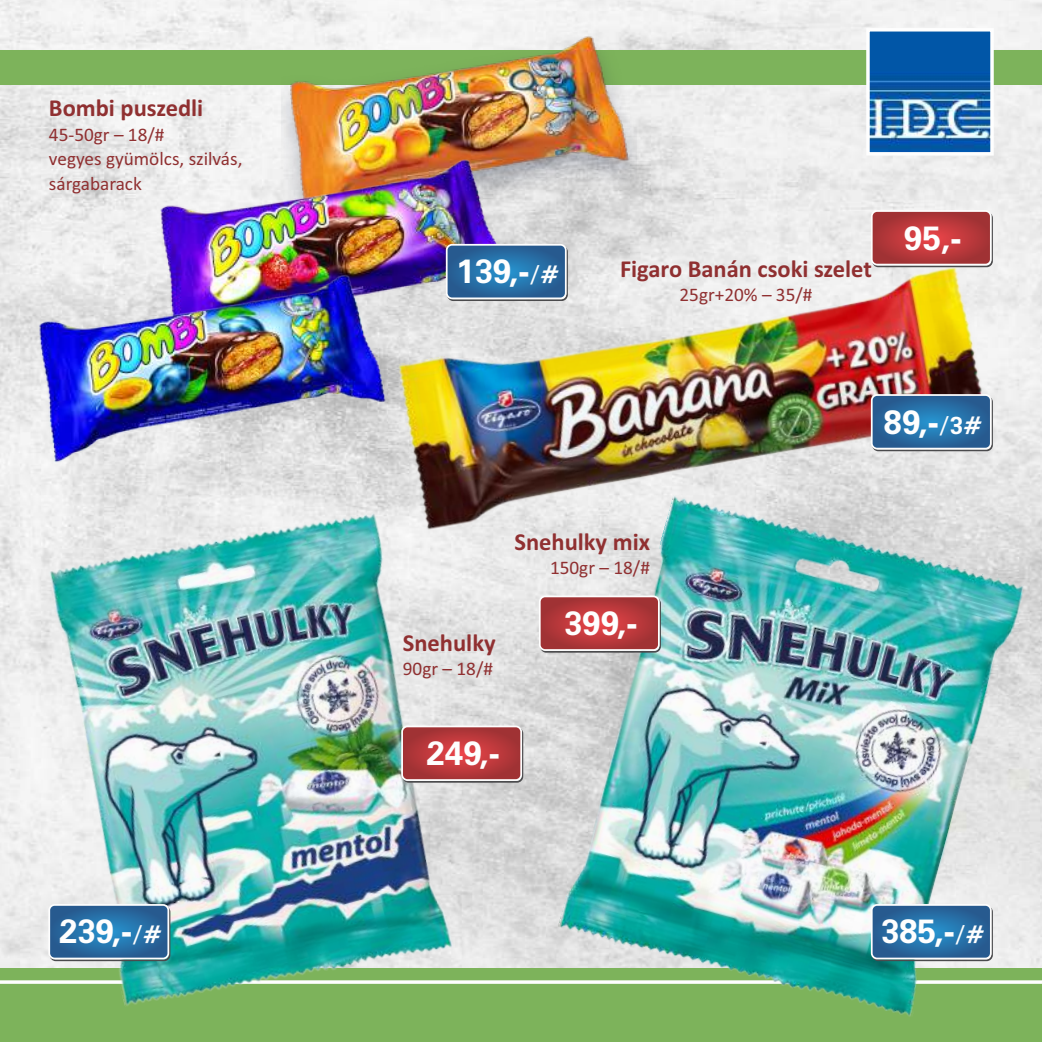
<style>
.page{position:relative;width:1042px;height:1042px;background:#fff}
.page>*{position:absolute;margin:0;border:0;box-sizing:border-box;transform-origin:0 0}
.t1{font:700 33.6px "Zurich PFL";color:#fefefe}
.t2{font:700 24.5px "Calibri";color:#903031}
.t3{font:19.25px/24.5px "Calibri";color:#903031}
.s1{font-size:24.5px}
</style>
<div class="page">
<img style="left:0;top:0;width:1042px;height:968px">
<div style="left:0;top:968px;width:1042px;height:74px;background:#7db35b"></div>
<svg style="left:0;top:980px;width:1042px;height:4px"></svg>
<div style="left:0;top:50px;width:1042px;height:35px;background:#7db35b"></div>
<img style="left:871px;top:33px;width:118px;height:118px">
<div style="left:866px;top:28px;width:128px;height:128px;border:4px solid #fefefe"></div>
<img style="left:43px;top:505px;width:422px;height:501px">
<div style="left:402px;top:727px;width:121px;height:56px;border:2px solid #4b4b4d;border-radius:5px"></div>
<svg style="left:402px;top:726px;width:119px;height:54px;background:#b7373a"></svg>
<div style="left:401px;top:725px;width:121px;height:56px;border:2px solid #fefefe;border-radius:5px"></div>
<div style="left:50px;top:906px;width:120px;height:55px;border:2px solid #4b4b4d;border-radius:5px"></div>
<svg style="left:49px;top:905px;width:119px;height:53px;background:#266ba3"></svg>
<div style="left:48px;top:904px;width:121px;height:55px;border:2px solid #fefefe;border-radius:5px"></div>
<img style="left:396px;top:265px;width:596px;height:266px">
<div style="left:872px;top:212px;width:121px;height:55px;border:2px solid #4b4b4d;border-radius:5px"></div>
<svg style="left:872px;top:211px;width:119px;height:54px;background:#b7373a"></svg>
<div style="left:871px;top:210px;width:120px;height:55px;border:2px solid #fefefe;border-radius:5px"></div>
<div style="left:872px;top:396px;width:121px;height:55px;border:2px solid #4b4b4d;border-radius:5px"></div>
<svg style="left:872px;top:395px;width:119px;height:53px;background:#266ca3"></svg>
<div style="left:871px;top:394px;width:120px;height:55px;border:2px solid #fefefe;border-radius:5px"></div>
<img style="left:557px;top:492px;width:468px;height:525px">
<div style="left:540px;top:597px;width:121px;height:56px;border:2px solid #4b4b4d;border-radius:5px"></div>
<svg style="left:540px;top:596px;width:119px;height:54px;background:#b7373a"></svg>
<div style="left:539px;top:595px;width:121px;height:56px;border:2px solid #fefefe;border-radius:5px"></div>
<div style="left:872px;top:906px;width:121px;height:55px;border:2px solid #4b4b4d;border-radius:5px"></div>
<svg style="left:872px;top:905px;width:119px;height:53px;background:#266ca3"></svg>
<div style="left:871px;top:904px;width:120px;height:55px;border:2px solid #fefefe;border-radius:5px"></div>
<img style="left:281px;top:30px;width:355px;height:201px">
<img style="left:161px;top:159px;width:346px;height:187px">
<img style="left:39px;top:275px;width:347px;height:189px">
<div style="left:447px;top:246px;width:121px;height:55px;border:2px solid #4b4b4d;border-radius:5px"></div>
<svg style="left:447px;top:245px;width:119px;height:53px;background:#266ba3"></svg>
<div style="left:446px;top:244px;width:121px;height:55px;border:2px solid #fefefe;border-radius:5px"></div>
<p class="t2" style="left:49px;top:98px;width:156px">Bombi puszedli</p>
<p class="t3" style="left:49px;top:123px;width:195px">45-50gr – 18/#<br>vegyes gyümölcs, szilvás, sárgabarack</p>
<h1 class="t1" style="left:59px;top:918px;width:105px">239,-<span class="s1">/#</span></h1>
<h1 class="t1" style="left:456px;top:258px;width:105px">139,-<span class="s1">/#</span></h1>
<p class="t2" style="left:620px;top:258px;width:253px">Figaro Banán csoki szelet</p>
<p class="t3" style="left:679px;top:284px;width:134px">25gr+20% – 35/#</p>
<h1 class="t1" style="left:904px;top:224px;width:60px">95,-</h1>
<p class="t2" style="left:403px;top:632px;width:94px">Snehulky</p>
<p class="t3" style="left:403px;top:658px;width:92px">90gr – 18/#</p>
<p class="t2" style="left:514px;top:531px;width:137px">Snehulky mix</p>
<p class="t3" style="left:550px;top:557px;width:101px">150gr – 18/#</p>
<h1 class="t1" style="left:564px;top:610px;width:75px">399,-</h1>
<h1 class="t1" style="left:426px;top:740px;width:76px">249,-</h1>
<h1 class="t1" style="left:883px;top:408px;width:100px">89,-<span class="s1">/3#</span></h1>
<h1 class="t1" style="left:881px;top:918px;width:105px">385,-<span class="s1">/#</span></h1>
</div>
